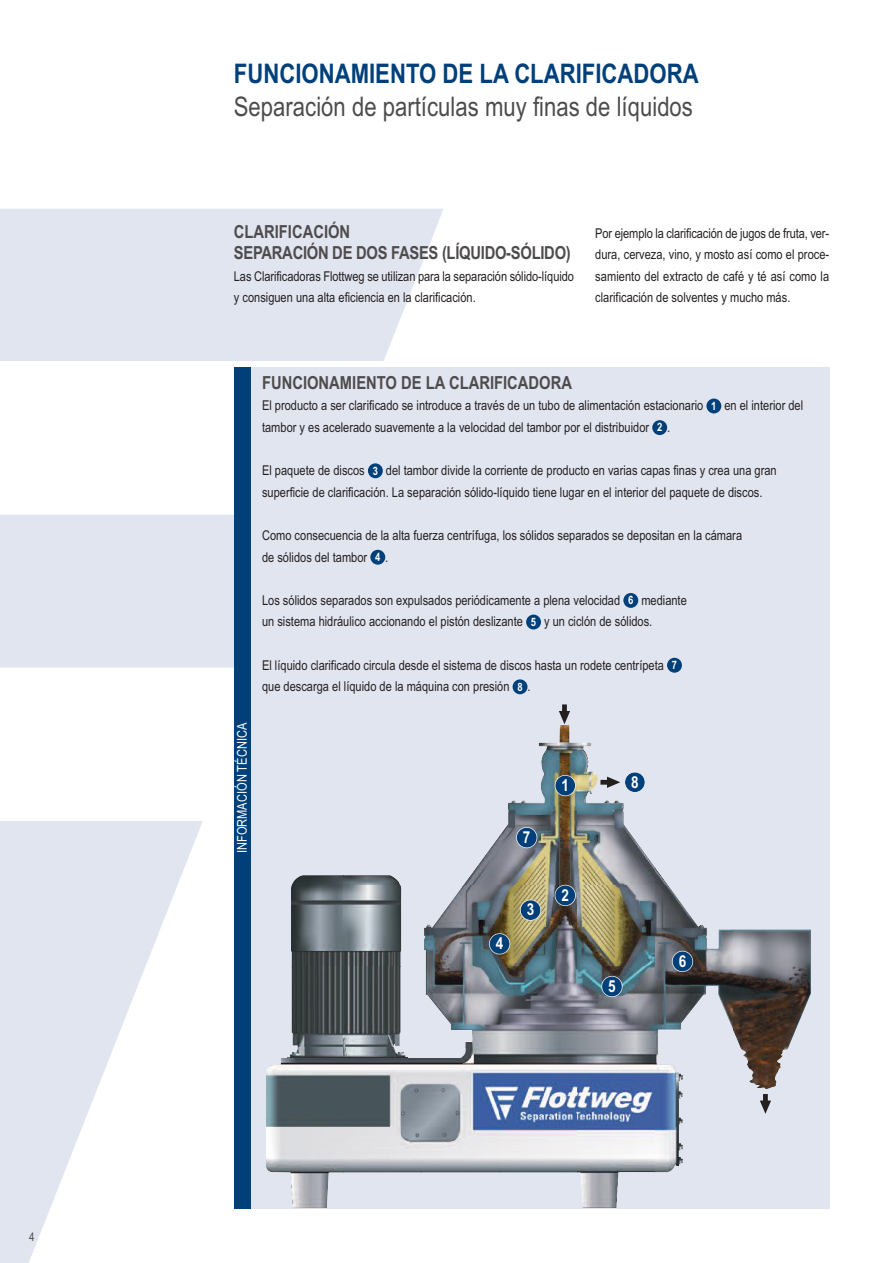
<style>
.page{position:relative;width:893px;height:1263px;background:#fff}
.page>*{position:absolute;margin:0;border:0;box-sizing:border-box;transform-origin:0 0}
.t1{font:27px "Arial Narrow";color:#4e4b4c}
.t2{font:700 27px "Arial Narrow";color:#00407a}
.t3{font:700 18px/21.6px "Arial Narrow";color:#4e4b4c}
.t4{font:700 16.5px "Arial Narrow";color:#fff}
.t5{font:13.5px/21.6px "Arial Narrow";color:#241f1f}
.t6{font:13.5px "Arial Narrow";color:#fff}
.t7{font:12px "Arial Narrow";color:#4e4b4c}
.t8{font:700 11.55px "Arial Narrow";color:#fff}
</style>
<div class="page">
<svg style="left:0;top:209px;width:443px;height:1054px;fill:#e1e5f0"></svg>
<div style="left:234px;top:367px;width:595px;height:842px;background:#e1e5f0"></div>
<img style="left:508px;top:725px;width:69px;height:80px">
<img style="left:577px;top:742px;width:47px;height:63px">
<img style="left:291px;top:875px;width:111px;height:172px">
<img style="left:463px;top:837px;width:36px;height:49px">
<img style="left:499px;top:805px;width:156px;height:81px">
<img style="left:655px;top:867px;width:14px;height:19px">
<img style="left:424px;top:886px;width:309px;height:80px">
<img style="left:733px;top:929px;width:78px;height:37px">
<img style="left:425px;top:966px;width:386px;height:81px">
<img style="left:266px;top:1047px;width:417px;height:80px">
<img style="left:740px;top:1047px;width:49px;height:42px">
<img style="left:266px;top:1127px;width:78px;height:81px">
<img style="left:344px;top:1127px;width:233px;height:46px">
<img style="left:577px;top:1127px;width:78px;height:81px">
<img style="left:655px;top:1127px;width:28px;height:45px">
<svg style="left:559px;top:704px;width:11px;height:20px"></svg>
<svg style="left:600px;top:777px;width:20px;height:11px"></svg>
<svg style="left:760px;top:1094px;width:11px;height:20px"></svg>
<div style="left:234px;top:367px;width:16px;height:842px;background:#00407a"></div>
<div style="left:706px;top:399px;width:15px;height:14px;background:#00407a;border-radius:50%"></div>
<div style="left:652px;top:420px;width:15px;height:15px;background:#00407a;border-radius:50%"></div>
<div style="left:368px;top:463px;width:15px;height:15px;background:#00407a;border-radius:50%"></div>
<div style="left:370px;top:550px;width:15px;height:15px;background:#00407a;border-radius:50%"></div>
<div style="left:526px;top:615px;width:15px;height:14px;background:#00407a;border-radius:50%"></div>
<div style="left:623px;top:593px;width:15px;height:15px;background:#00407a;border-radius:50%"></div>
<div style="left:667px;top:658px;width:15px;height:15px;background:#00407a;border-radius:50%"></div>
<div style="left:513px;top:679px;width:14px;height:15px;background:#00407a;border-radius:50%"></div>
<div style="left:555px;top:776px;width:20px;height:19px;background:#00407a;border-radius:50%"></div>
<div style="left:555px;top:775px;width:21px;height:21px;border:2px solid #e1e5f0;border-radius:50%"></div>
<div style="left:555px;top:885px;width:20px;height:20px;background:#00407a;border-radius:50%"></div>
<div style="left:555px;top:885px;width:21px;height:21px;border:2px solid #ebeaea;border-radius:50%"></div>
<div style="left:521px;top:900px;width:19px;height:20px;background:#00407a;border-radius:50%"></div>
<div style="left:520px;top:899px;width:21px;height:22px;border:2px solid #e1e5f0;border-radius:50%"></div>
<div style="left:490px;top:934px;width:19px;height:20px;background:#00407a;border-radius:50%"></div>
<div style="left:489px;top:933px;width:21px;height:21px;border:2px solid #e1e5f0;border-radius:50%"></div>
<div style="left:602px;top:977px;width:20px;height:19px;background:#00407a;border-radius:50%"></div>
<div style="left:601px;top:976px;width:22px;height:21px;border:2px solid #e1e5f0;border-radius:50%"></div>
<div style="left:673px;top:951px;width:19px;height:20px;background:#00407a;border-radius:50%"></div>
<div style="left:672px;top:951px;width:21px;height:21px;border:2px solid #e1e5f0;border-radius:50%"></div>
<div style="left:517px;top:828px;width:20px;height:19px;background:#00407a;border-radius:50%"></div>
<div style="left:516px;top:827px;width:21px;height:21px;border:2px solid #e1e5f0;border-radius:50%"></div>
<div style="left:625px;top:772px;width:20px;height:20px;background:#00407a;border-radius:50%"></div>
<div style="left:624px;top:772px;width:21px;height:21px;border:2px solid #e1e5f0;border-radius:50%"></div>
<p class="t7" style="left:29px;top:1229px;width:7px">4</p>
<h1 class="t2" style="left:234px;top:58px;width:466px">FUNCIONAMIENTO DE LA CLARIFICADORA</h1>
<h1 class="t1" style="left:234px;top:91px;width:461px">Separación de partículas muy finas de líquidos</h1>
<h2 class="t3" style="left:234px;top:221px;width:338px">CLARIFICACIÓN<br>SEPARACIÓN DE DOS FASES (LÍQUIDO-SÓLIDO)</h2>
<p class="t5" style="left:234px;top:265px;width:342px">Las Clarificadoras Flottweg se utilizan para la separación sólido-líquido y consiguen una alta eficiencia en la clarificación.</p>
<p class="t5" style="left:595px;top:222px;width:235px;text-align:justify">Por ejemplo la clarificación de jugos de fruta, ver&shy;dura, cerveza, vino, y mosto así como el proce&shy;samiento del extracto de café y té así como la clarificación de solventes y mucho más.</p>
<p class="t6" style="left:234px;top:853px;width:132px;rotate:-90deg">INFORMACIÓN TÉCNICA</p>
<h2 class="t3" style="left:262px;top:372px;width:311px">FUNCIONAMIENTO DE LA CLARIFICADORA</h2>
<p class="t5" style="left:262px;top:395px;width:443px">El producto a ser clarificado se introduce a través de un tubo de alimentación estacionario</p>
<p class="t5" style="left:724px;top:395px;width:80px">en el interior del</p>
<p class="t5" style="left:262px;top:417px;width:389px">tambor y es acelerado suavemente a la velocidad del tambor por el distribuidor</p>
<p class="t5" style="left:667px;top:417px;width:5px">.</p>
<p class="t5" style="left:262px;top:460px;width:104px">El paquete de discos</p>
<p class="t8" style="left:711px;top:399px;width:7px">1</p>
<p class="t8" style="left:657px;top:421px;width:7px">2</p>
<p class="t5" style="left:262px;top:460px;width:516px;text-indent:124px">del tambor divide la corriente de producto en varias capas finas y crea una gran superficie de clarificación. La separación sólido-líquido tiene lugar en el interior del paquete de discos.</p>
<p class="t5" style="left:262px;top:525px;width:482px">Como consecuencia de la alta fuerza centrífuga, los sólidos separados se depositan en la cámara de sólidos del tambor</p>
<p class="t5" style="left:385px;top:546px;width:5px">.</p>
<p class="t5" style="left:262px;top:589px;width:360px">Los sólidos separados son expulsados periódicamente a plena velocidad</p>
<p class="t5" style="left:641px;top:589px;width:47px">mediante</p>
<p class="t5" style="left:262px;top:611px;width:262px">un sistema hidráulico accionando el pistón deslizante</p>
<p class="t5" style="left:544px;top:611px;width:110px">y un ciclón de sólidos.</p>
<p class="t5" style="left:262px;top:654px;width:403px">El líquido clarificado circula desde el sistema de discos hasta un rodete centrípeta que descarga el líquido de la máquina con presión</p>
<p class="t8" style="left:373px;top:464px;width:7px">3</p>
<p class="t8" style="left:375px;top:550px;width:7px">4</p>
<p class="t8" style="left:628px;top:593px;width:7px">6</p>
<p class="t8" style="left:531px;top:615px;width:7px">5</p>
<p class="t8" style="left:672px;top:658px;width:7px">7</p>
<p class="t8" style="left:517px;top:680px;width:7px">8</p>
<p class="t5" style="left:527px;top:676px;width:5px">.</p>
<p class="t4" style="left:523px;top:828px;width:9px">7</p>
<p class="t4" style="left:496px;top:934px;width:9px">4</p>
<p class="t4" style="left:527px;top:900px;width:9px">3</p>
<p class="t4" style="left:561px;top:775px;width:9px">1</p>
<p class="t4" style="left:561px;top:885px;width:9px">2</p>
<p class="t4" style="left:631px;top:772px;width:9px">8</p>
<p class="t4" style="left:608px;top:976px;width:9px">5</p>
<p class="t4" style="left:679px;top:951px;width:9px">6</p>
</div>
